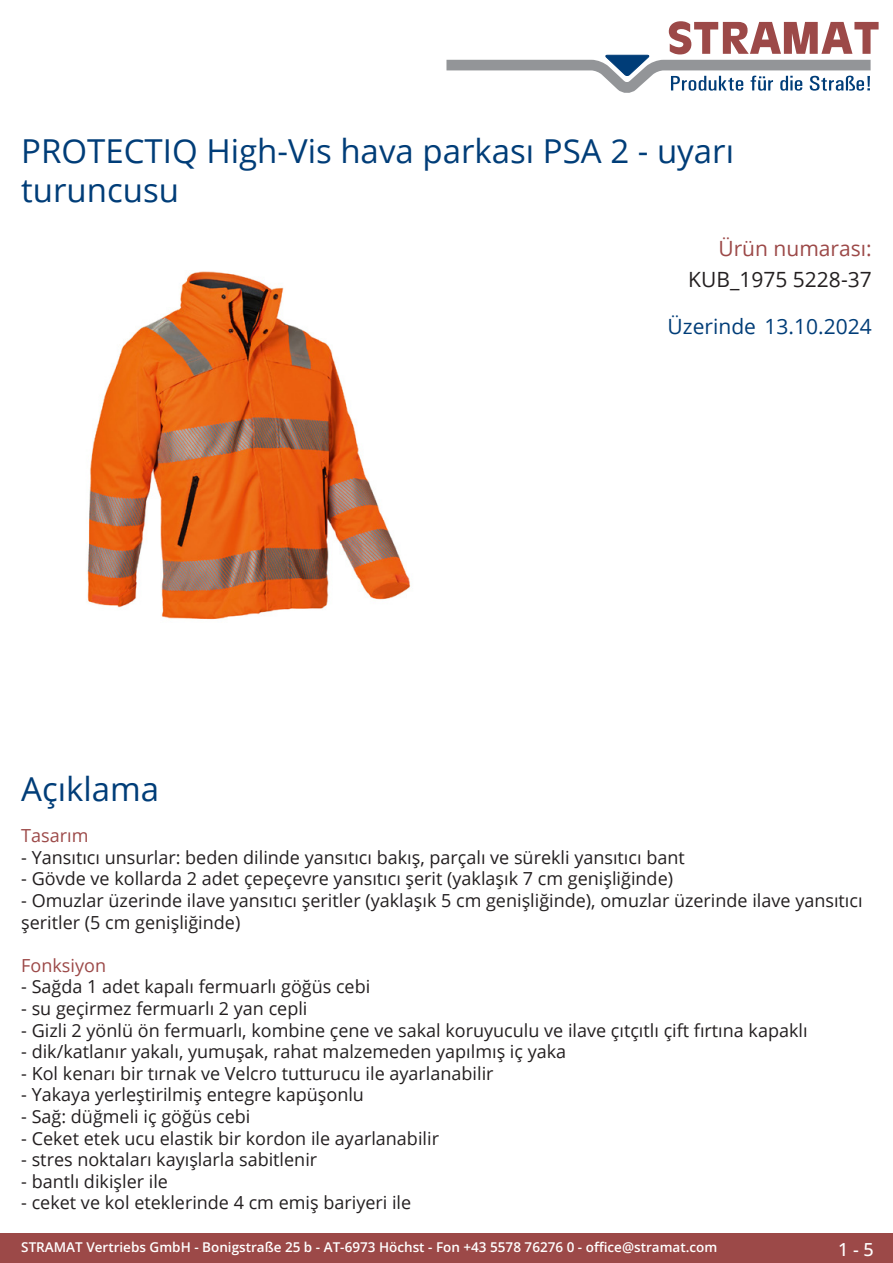
<style>
.page{position:relative;width:893px;height:1263px;background:#fff}
.page>*{position:absolute;margin:0;border:0;box-sizing:border-box;transform-origin:0 0}
.Produkttitel{font:33px/39.6px "Open Sans";color:#003d78}
.Erstellungsdatum{font:21px "Open Sans";color:#003d78}
.TechDaten_Inhalt{font:21px "Open Sans";color:#231f20}
.TechDaten_Überschrif{font:21px "Open Sans";color:#9c4948}
.Beschreibung_Text{font:18px/21.6px "Open Sans";color:#231f20}
.Beschreibung_Text-2{font:18px "Open Sans";color:#9c4948}
.t1{font:500 18px "Open Sans";color:#fff}
.t2{font:600 13.5px "Open Sans";color:#fff}
</style>
<div class="page">
<div style="left:0;top:1233px;width:893px;height:30px;background:#9c4948"></div>
<svg style="left:446px;top:21px;width:433px;height:72px"></svg>
<img style="left:87px;top:271px;width:324px;height:349px">
<p class="Produkttitel" style="left:21px;top:130px;width:714px">PROTECTIQ High-Vis hava parkası PSA 2 - uyarı turuncusu</p>
<p class="TechDaten_Überschrif" style="left:718px;top:234px;width:155px">Ürün numarası:</p>
<p class="TechDaten_Inhalt" style="left:688px;top:265px;width:185px">KUB_1975 5228-37</p>
<p class="Erstellungsdatum" style="left:668px;top:312px;width:206px">Üzerinde 13.10.2024</p>
<p class="Produkttitel" style="left:21px;top:768px;width:140px">Açıklama</p>
<p class="Beschreibung_Text-2" style="left:21px;top:823px;width:69px">Tasarım</p>
<p class="Beschreibung_Text" style="left:21px;top:846px;width:665px">- Yansıtıcı unsurlar: beden dilinde yansıtıcı bakış, parçalı ve sürekli yansıtıcı bant</p>
<p class="Beschreibung_Text" style="left:21px;top:867px;width:653px">- Gövde ve kollarda 2 adet çepeçevre yansıtıcı şerit (yaklaşık 7 cm genişliğinde)</p>
<p class="Beschreibung_Text" style="left:21px;top:889px;width:843px">- Omuzlar üzerinde ilave yansıtıcı şeritler (yaklaşık 5 cm genişliğinde), omuzlar üzerinde ilave yansıtıcı şeritler (5 cm genişliğinde)</p>
<p class="Beschreibung_Text-2" style="left:21px;top:953px;width:86px">Fonksiyon</p>
<p class="Beschreibung_Text" style="left:21px;top:975px;width:351px">- Sağda 1 adet kapalı fermuarlı göğüs cebi</p>
<p class="Beschreibung_Text" style="left:21px;top:997px;width:288px">- su geçirmez fermuarlı 2 yan cepli</p>
<p class="Beschreibung_Text" style="left:21px;top:1019px;width:788px">- Gizli 2 yönlü ön fermuarlı, kombine çene ve sakal koruyuculu ve ilave çıtçıtlı çift fırtına kapaklı</p>
<p class="Beschreibung_Text" style="left:21px;top:1040px;width:547px">- dik/katlanır yakalı, yumuşak, rahat malzemeden yapılmış iç yaka</p>
<p class="Beschreibung_Text" style="left:21px;top:1062px;width:474px">- Kol kenarı bir tırnak ve Velcro tutturucu ile ayarlanabilir</p>
<p class="Beschreibung_Text" style="left:21px;top:1083px;width:344px">- Yakaya yerleştirilmiş entegre kapüşonlu</p>
<p class="Beschreibung_Text" style="left:21px;top:1105px;width:231px">- Sağ: düğmeli iç göğüs cebi</p>
<p class="Beschreibung_Text" style="left:21px;top:1127px;width:419px">- Ceket etek ucu elastik bir kordon ile ayarlanabilir</p>
<p class="Beschreibung_Text" style="left:21px;top:1148px;width:297px">- stres noktaları kayışlarla sabitlenir</p>
<p class="Beschreibung_Text" style="left:21px;top:1170px;width:148px">- bantlı dikişler ile</p>
<p class="Beschreibung_Text" style="left:21px;top:1191px;width:392px">- ceket ve kol eteklerinde 4 cm emiş bariyeri ile</p>
<p class="t2" style="left:21px;top:1238px;width:698px">STRAMAT Vertriebs GmbH - Bonigstraße 25 b - AT-6973 Höchst - Fon +43 5578 76276 0 - office@stramat.com</p>
<p class="t1" style="left:838px;top:1237px;width:37px">1 - 5</p>
</div>
